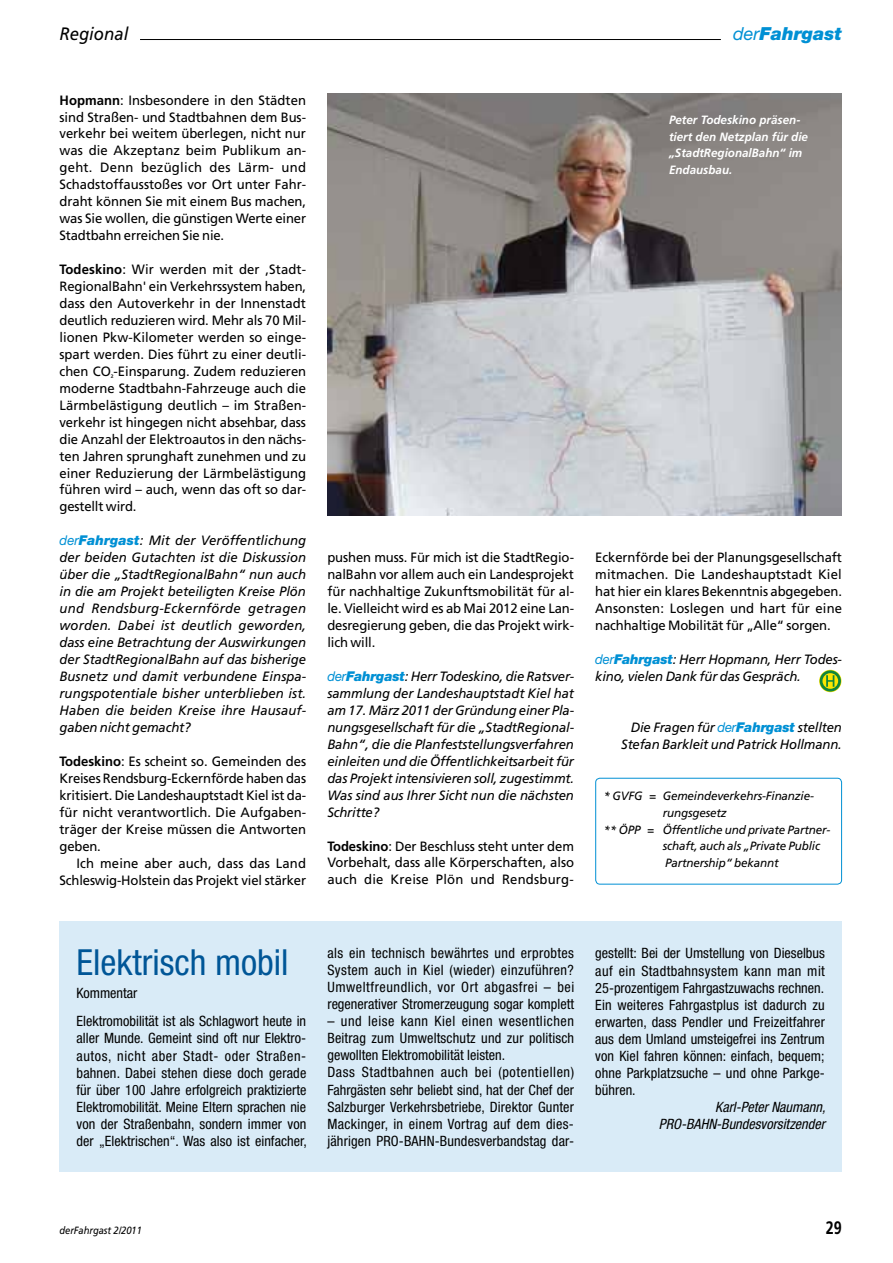
<style>
.page{position:relative;width:893px;height:1263px;background:#fff}
.page>*{position:absolute;margin:0;border:0;box-sizing:border-box;transform-origin:0 0}
.t1{font:condensed 36px "Helvetica Neue";color:#005697}
.t2{font:italic 900 18px "Helvetica Neue";color:#0090d4}
.t3{font:italic 18px "Frutiger";color:#000;scale:.93 1}
.t4{font:700 18px "Frutiger";color:#000;scale:.8 1}
.t5{font:condensed 14.25px/17.1px "Helvetica Neue";letter-spacing:.01em;color:#000;text-align:justify}
.t6{font:italic condensed 14.25px/17.1px "Helvetica Neue";color:#000;text-align:right}
.t7{font:13.5px/17px "Frutiger";letter-spacing:-.01em;color:#000;text-align:justify}
.t8{font:italic 13.5px/17px "Frutiger";letter-spacing:-.01em;color:#000;text-align:justify}
.t9{font:italic 12px "Frutiger";letter-spacing:-.01em;color:#000}
.t10{font:italic 700 12px/16.5px "Frutiger";color:#fff}
.t11{font:italic 10.5px "Frutiger";letter-spacing:-.01em;color:#000;scale:.9 1}
.s1{font-weight:400}
.s2{font-weight:700}
.s3{font-family:"Helvetica Neue";color:#0090d4}
.s4{font-family:"Helvetica Neue";font-weight:900;color:#0090d4}
</style>
<div class="page">
<hr style="left:140px;top:39px;width:581px;height:1px;background:#000">
<img style="left:327px;top:94px;width:515px;height:422px">
<div style="left:60px;top:921px;width:782px;height:250px;background:#d9ebf7"></div>
<div style="left:595px;top:778px;width:247px;height:106px;border:1px solid #0090d4;border-radius:4px"></div>
<svg style="left:819px;top:670px;width:22px;height:22px"></svg>
<svg style="left:820px;top:670px;width:21px;height:22px"></svg>
<svg style="left:822px;top:673px;width:16px;height:16px"></svg>
<svg style="left:826px;top:675px;width:8px;height:12px"></svg>
<h2 class="t3" style="left:60px;top:23px;width:76px">Regional</h2>
<h2 class="t2" style="left:733px;top:22px;width:110px"><span class="s1">der</span>Fahrgast</h2>
<p class="t7" style="left:60px;top:91px;width:248px"><span class="s2">Hopmann</span>: Insbesondere in den Städten sind Straßen- und Stadtbahnen dem Bus&shy;verkehr bei weitem überlegen, nicht nur was die Akzeptanz beim Publikum an&shy;geht. Denn bezüglich des Lärm- und Schadstoffausstoßes vor Ort unter Fahr&shy;draht können Sie mit einem Bus machen, was Sie wollen, die günstigen Werte einer Stadtbahn erreichen Sie nie.</p>
<p class="t7" style="left:60px;top:261px;width:248px"><span class="s2">Todeskino</span>: Wir werden mit der ,Stadt-RegionalBahn' ein Verkehrssystem haben, dass den Autoverkehr in der Innenstadt deutlich reduzieren wird. Mehr als 70 Mil&shy;lionen Pkw-Kilometer werden so einge&shy;spart werden. Dies führt zu einer deutli&shy;chen CO<sub>²</sub>-Einsparung. Zudem reduzieren moderne Stadtbahn-Fahrzeuge auch die Lärmbelästigung deutlich – im Straßen&shy;verkehr ist hingegen nicht absehbar, dass die Anzahl der Elektroautos in den nächs&shy;ten Jahren sprunghaft zunehmen und zu einer Reduzierung der Lärmbelästigung führen wird – auch, wenn das oft so dar&shy;gestellt wird.</p>
<p class="t8" style="left:60px;top:532px;width:248px"><span class="s3">der</span><span class="s4">Fahrgast</span>: Mit der Veröffentlichung der beiden Gutachten ist die Diskussion über die „StadtRegionalBahn“ nun auch in die am Projekt beteiligten Kreise Plön und Rendsburg-Eckernförde getragen worden. Dabei ist deutlich geworden, dass eine Betrachtung der Auswirkungen der StadtRegionalBahn auf das bisherige Busnetz und damit verbundene Einspa&shy;rungspotentiale bisher unterblieben ist.<br>Haben die beiden Kreise ihre Hausauf&shy;gaben nicht gemacht?</p>
<p class="t7" style="left:60px;top:752px;width:248px"><span class="s2">Todeskino</span>: Es scheint so. Gemeinden des Kreises Rendsburg-Eckernförde haben das kritisiert. Die Landeshauptstadt Kiel ist da&shy;für nicht verantwortlich. Die Aufgaben&shy;träger der Kreise müssen die Antworten geben.</p>
<p class="t7" style="left:60px;top:854px;width:248px;text-align:right">Ich meine aber auch, dass das Land<br>Schleswig-Holstein das Projekt viel stärker</p>
<p class="t10" style="left:669px;top:112px;width:141px">Peter Todeskino präsen&shy;tiert den Netzplan für die „StadtRegionalBahn“ im<br>Endausbau.</p>
<p class="t7" style="left:327px;top:549px;width:248px">pushen muss. Für mich ist die StadtRegio&shy;nalBahn vor allem auch ein Landesprojekt für nachhaltige Zukunftsmobilität für al&shy;le. Vielleicht wird es ab Mai 2012 eine Lan&shy;desregierung geben, die das Projekt wirk&shy;lich will.</p>
<p class="t8" style="left:327px;top:668px;width:248px"><span class="s3">der</span><span class="s4">Fahrgast</span>: Herr Todeskino, die Ratsver&shy;sammlung der Landeshauptstadt Kiel hat am 17. März 2011 der Gründung einer Pla&shy;nungsgesellschaft für die „StadtRegional-Bahn“, die die Planfeststellungsverfahren einleiten und die Öffentlichkeitsarbeit für das Projekt intensivieren soll, zugestimmt.<br>Was sind aus Ihrer Sicht nun die nächsten Schritte?</p>
<p class="t7" style="left:327px;top:837px;width:248px"><span class="s2">Todeskino</span>: Der Beschluss steht unter dem Vorbehalt, dass alle Körperschaften, also auch die Kreise Plön und Rendsburg-</p>
<p class="t7" style="left:595px;top:549px;width:248px">Eckernförde bei der Planungsgesellschaft mitmachen. Die Landeshauptstadt Kiel hat hier ein klares Bekenntnis abgegeben.<br>Ansonsten: Loslegen und hart für eine nachhaltige Mobilität für „Alle“ sorgen.</p>
<p class="t8" style="left:595px;top:651px;width:248px"><span class="s3">der</span><span class="s4">Fahrgast</span>: Herr Hopmann, Herr Todes&shy;kino, vielen Dank für das Gespräch.</p>
<p class="t8" style="left:621px;top:718px;width:222px;text-align:right">Die Fragen für <span class="s3">der</span><span class="s4">Fahrgast</span> stellten<br>Stefan Barkleit und Patrick Hollmann.</p>
<p class="t9" style="left:604px;top:788px;width:212px">* GVFG = Gemeindeverkehrs-Finanzie-</p>
<p class="t9" style="left:663px;top:805px;width:65px">rungsgesetz</p>
<p class="t9" style="left:604px;top:822px;width:228px">** ÖPP = Öffentliche und private Partner-</p>
<p class="t9" style="left:663px;top:839px;width:159px">schaft, auch als „Private Public</p>
<p class="t9" style="left:665px;top:856px;width:115px">Partnership“ bekannt</p>
<h1 class="t1" style="left:77px;top:941px;width:213px">Elektrisch mobil</h1>
<p class="t5" style="left:77px;top:984px;width:62px">Kommentar</p>
<p class="t5" style="left:77px;top:1013px;width:232px">Elektromobilität ist als Schlagwort heute in aller Munde. Gemeint sind oft nur Elektro&shy;autos, nicht aber Stadt- oder Straßen&shy;bahnen. Dabei stehen diese doch gerade für über 100 Jahre erfolgreich praktizierte Elektromobilität. Meine Eltern sprachen nie von der Straßenbahn, sondern immer von der „Elektrischen“. Was also ist einfacher,</p>
<p class="t5" style="left:327px;top:944px;width:248px">als ein technisch bewährtes und erprobtes System auch in Kiel (wieder) einzuführen?<br>Umweltfreundlich, vor Ort abgasfrei – bei regenerativer Stromerzeugung sogar komplett</p>
<p class="t5" style="left:327px;top:1012px;width:248px;text-align:left">– und leise kann Kiel einen wesentlichen Beitrag zum Umweltschutz und zur politisch gewollten Elektromobilität leisten.<br>Dass Stadtbahnen auch bei (potentiellen)<br>Fahrgästen sehr beliebt sind, hat der Chef der Salzburger Verkehrsbetriebe, Direktor Gunter Mackinger, in einem Vortrag auf dem dies&shy;jährigen PRO-BAHN-Bundesverbandstag dar-</p>
<p class="t5" style="left:595px;top:945px;width:231px">gestellt: Bei der Umstellung von Dieselbus auf ein Stadtbahnsystem kann man mit 25-prozentigem Fahrgastzuwachs rechnen.<br>Ein weiteres Fahrgastplus ist dadurch zu erwarten, dass Pendler und Freizeitfahrer aus dem Umland umsteigefrei ins Zentrum von Kiel fahren können: einfach, bequem; ohne Parkplatzsuche – und ohne Parkge&shy;bühren.</p>
<p class="t6" style="left:659px;top:1099px;width:168px">Karl-Peter Naumann,<br>PRO-BAHN-Bundesvorsitzender</p>
<p class="t11" style="left:60px;top:1224px;width:93px">derFahrgast 2/2011</p>
<h2 class="t4" style="left:826px;top:1217px;width:22px">29</h2>
</div>
